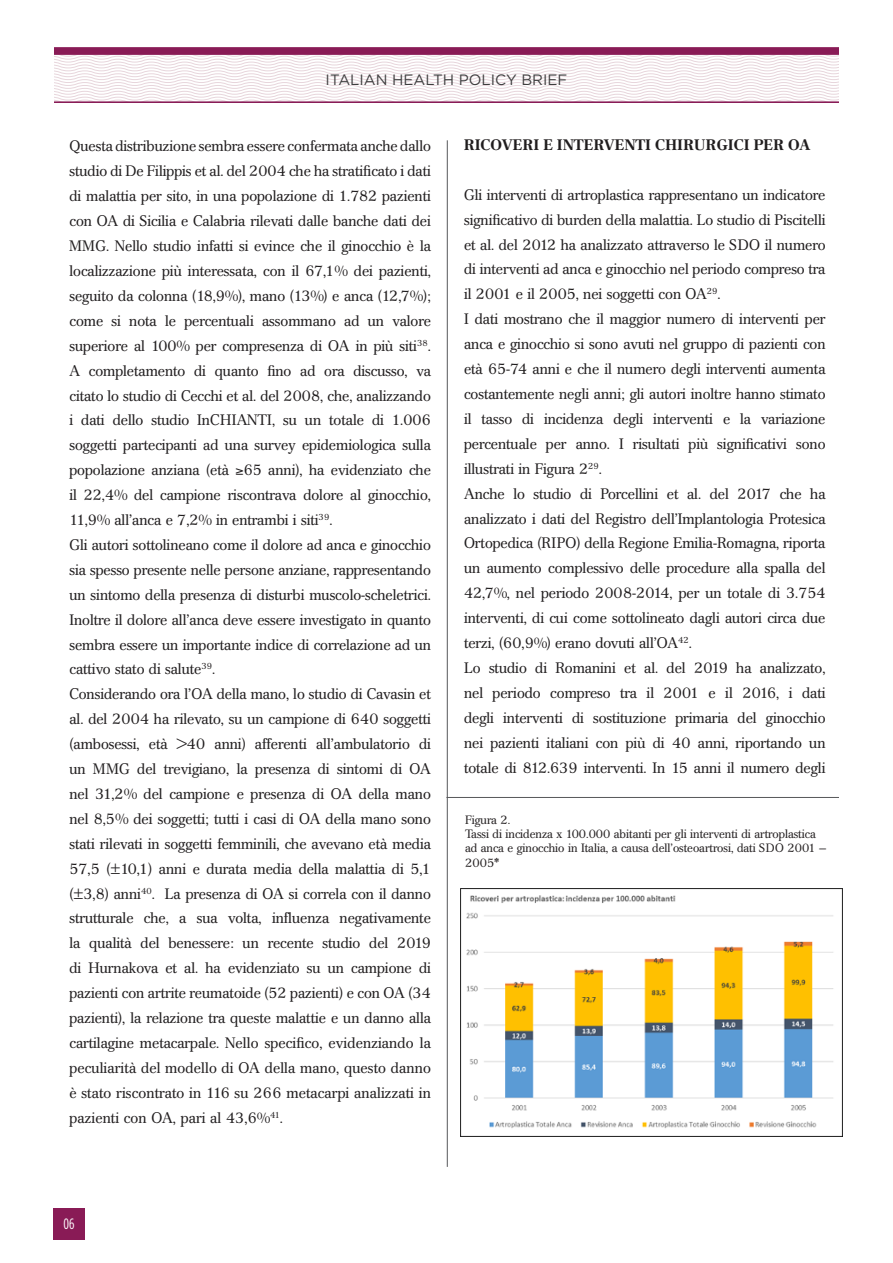
<style>
.page{position:relative;width:893px;height:1263px;background:#fff}
.page>*{position:absolute;margin:0;border:0;box-sizing:border-box;transform-origin:0 0}
.t1{font:15px/24.9px "Cremona";color:#201d1e;text-align:justify}
.t2{font:700 15px "Cremona";letter-spacing:.04em;color:#201d1e}
.t3{font:15px "Gotham HTF";color:#3e3e3f}
.t4{font:15px "Gotham Condensed";color:#3e3e3f}
.t5{font:15px "Gotham Condensed";color:#fff}
.t6{font:12px/14.4px "Cremona";color:#231f20}
</style>
<div class="page">
<div style="left:53px;top:1208px;width:32px;height:32px;background:#891b56"></div>
<svg style="left:54px;top:55px;width:785px;height:46px"></svg>
<div style="left:54px;top:47px;width:785px;height:8px;background:#891b56"></div>
<hr style="left:54px;top:101px;width:785px;height:2px;background:#891b56">
<hr style="left:447px;top:140px;width:1px;height:1027px;background:#57585a">
<img style="left:460px;top:889px;width:383px;height:247px">
<hr style="left:446px;top:797px;width:393px;height:1px;background:#57585a">
<p class="t4" style="left:384px;top:69px;width:126px">ITALIAN HEALTH POLICY BRIEF</p>
<p class="t3" style="left:326px;top:71px;width:243px">ITALIAN HEALTH POLICY BRIEF</p>
<p class="t1" style="left:69px;top:134px;width:363px">Questa distribuzione sembra essere confermata anche dallo studio di De Filippis et al. del 2004 che ha stratificato i dati di malattia per sito, in una popolazione di 1.782 pazienti con OA di Sicilia e Calabria rilevati dalle banche dati dei MMG. Nello studio infatti si evince che il ginocchio è la localizzazione più interessata, con il 67,1% dei pazienti, seguito da colonna (18,9%), mano (13%) e anca (12,7%); come si nota le percentuali assommano ad un valore superiore al 100% per compresenza di OA in più siti<sup>38</sup>.<br>A completamento di quanto fino ad ora discusso, va citato lo studio di Cecchi et al. del 2008, che, analizzando i dati dello studio InCHIANTI, su un totale di 1.006 soggetti partecipanti ad una survey epidemiologica sulla popolazione anziana (età ≥65 anni), ha evidenziato che il 22,4% del campione riscontrava dolore al ginocchio, 11,9% all’anca e 7,2% in entrambi i siti<sup>39</sup>.</p>
<p class="t1" style="left:69px;top:532px;width:363px">Gli autori sottolineano come il dolore ad anca e ginocchio sia spesso presente nelle persone anziane, rappresentando un sintomo della presenza di disturbi muscolo-scheletrici.<br>Inoltre il dolore all’anca deve essere investigato in quanto sembra essere un importante indice di correlazione ad un cattivo stato di salute<sup>39</sup>.</p>
<p class="t1" style="left:69px;top:682px;width:363px">Considerando ora l’OA della mano, lo studio di Cavasin et al. del 2004 ha rilevato, su un campione di 640 soggetti (ambosessi, età &gt;40 anni) afferenti all’ambulatorio di un MMG del trevigiano, la presenza di sintomi di OA nel 31,2% del campione e presenza di OA della mano nel 8,5% dei soggetti; tutti i casi di OA della mano sono stati rilevati in soggetti femminili, che avevano età media 57,5 (±10,1) anni e durata media della malattia di 5,1 (±3,8) anni<sup>40</sup>. La presenza di OA si correla con il danno strutturale che, a sua volta, influenza negativamente la qualità del benessere: un recente studio del 2019 di Hurnakova et al. ha evidenziato su un campione di pazienti con artrite reumatoide (52 pazienti) e con OA (34 pazienti), la relazione tra queste malattie e un danno alla cartilagine metacarpale. Nello specifico, evidenziando la peculiarità del modello di OA della mano, questo danno è stato riscontrato in 116 su 266 metacarpi analizzati in pazienti con OA, pari al 43,6%<sup>41</sup>.</p>
<p class="t2" style="left:464px;top:136px;width:348px">RICOVERI E INTERVENTI CHIRURGICI PER OA</p>
<p class="t1" style="left:464px;top:182px;width:363px">Gli interventi di artroplastica rappresentano un indicatore significativo di burden della malattia. Lo studio di Piscitelli et al. del 2012 ha analizzato attraverso le SDO il numero di interventi ad anca e ginocchio nel periodo compreso tra il 2001 e il 2005, nei soggetti con OA<sup>29</sup>.</p>
<p class="t1" style="left:464px;top:307px;width:363px">I dati mostrano che il maggior numero di interventi per anca e ginocchio si sono avuti nel gruppo di pazienti con età 65-74 anni e che il numero degli interventi aumenta costantemente negli anni; gli autori inoltre hanno stimato il tasso di incidenza degli interventi e la variazione percentuale per anno. I risultati più significativi sono illustrati in Figura 2<sup>29</sup>.</p>
<p class="t1" style="left:464px;top:481px;width:363px">Anche lo studio di Porcellini et al. del 2017 che ha analizzato i dati del Registro dell’Implantologia Protesica Ortopedica (RIPO) della Regione Emilia-Romagna, riporta un aumento complessivo delle procedure alla spalla del 42,7%, nel periodo 2008-2014, per un totale di 3.754 interventi, di cui come sottolineato dagli autori circa due terzi, (60,9%) erano dovuti all’OA<sup>42</sup>.</p>
<p class="t1" style="left:464px;top:655px;width:363px">Lo studio di Romanini et al. del 2019 ha analizzato, nel periodo compreso tra il 2001 e il 2016, i dati degli interventi di sostituzione primaria del ginocchio nei pazienti italiani con più di 40 anni, riportando un totale di 812.639 interventi. In 15 anni il numero degli</p>
<p class="t6" style="left:465px;top:812px;width:47px">Figura 2.</p>
<p class="t6" style="left:465px;top:827px;width:363px">Tassi di incidenza x 100.000 abitanti per gli interventi di artroplastica ad anca e ginocchio in Italia, a causa dell’osteoartrosi, dati SDO 2001 –<br>2005*</p>
<p class="t5" style="left:64px;top:1215px;width:13px">06</p>
</div>
